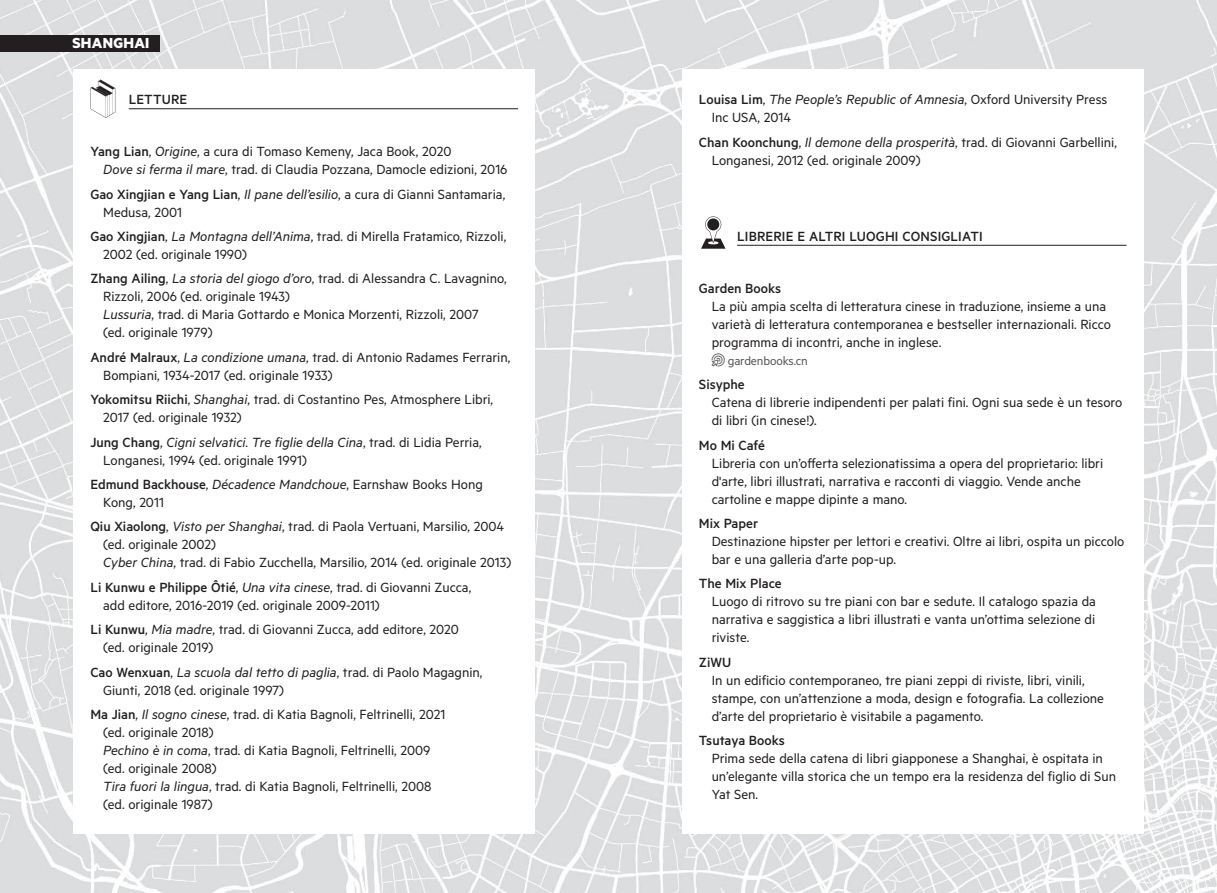
<style>
.page{position:relative;width:1217px;height:893px;background:#fff}
.page>*{position:absolute;margin:0;border:0;box-sizing:border-box;transform-origin:0 0}
.t1{font:700 16.35px "Metric";letter-spacing:.02em;color:#fff}
.t2{font:15px/18px "Metric";color:#231f20}
.t3{font:500 15px "Metric";color:#231f20}
.t4{font:13.5px "Metric";letter-spacing:-.01em;color:#57585a}
.s1{font-weight:500}
.s2{font-style:italic}
</style>
<div class="page">
<img style="left:0;top:0;width:1216px;height:893px">
<div style="left:74px;top:69px;width:461px;height:764px;background:#fff"></div>
<hr style="left:129px;top:108px;width:389px;height:1px;background:#231f20">
<svg style="left:90px;top:80px;width:25px;height:38px"></svg>
<div style="left:0;top:35px;width:159px;height:16px;background:#231f20"></div>
<div style="left:682px;top:69px;width:461px;height:764px;background:#fff"></div>
<hr style="left:737px;top:245px;width:389px;height:1px;background:#231f20">
<svg style="left:701px;top:216px;width:24px;height:33px"></svg>
<p class="t1" style="left:72px;top:33px;width:79px">SHANGHAI</p>
<p class="t3" style="left:129px;top:91px;width:60px">LETTURE</p>
<p class="t2" style="left:103px;top:142px;width:406px;text-indent:-13px"><span class="s1">Yang Lian</span>, <span class="s2">Origine</span>, a cura di Tomaso Kemeny, Jaca Book, 2020<br><span class="s2">Dove si ferma il mare</span>, trad. di Claudia Pozzana, Damocle edizioni, 2016</p>
<p class="t2" style="left:103px;top:185px;width:403px;text-indent:-13px"><span class="s1">Gao Xingjian e Yang Lian</span>, <span class="s2">Il pane dell’esilio</span>, a cura di Gianni Santamaria,<br>Medusa, 2001</p>
<p class="t2" style="left:103px;top:227px;width:404px;text-indent:-13px"><span class="s1">Gao Xingjian</span>, <span class="s2">La Montagna dell’Anima</span>, trad. di Mirella Fratamico, Rizzoli,<br>2002 (ed. originale 1990)</p>
<p class="t2" style="left:103px;top:269px;width:405px;text-indent:-13px"><span class="s1">Zhang Ailing</span>, <span class="s2">La storia del giogo d’oro</span>, trad. di Alessandra C. Lavagnino, Rizzoli, 2006 (ed. originale 1943)<br><span class="s2">Lussuria</span>, trad. di Maria Gottardo e Monica Morzenti, Rizzoli, 2007<br>(ed. originale 1979)</p>
<p class="t2" style="left:103px;top:348px;width:408px;text-indent:-13px"><span class="s1">André Malraux</span>, <span class="s2">La condizione umana</span>, trad. di Antonio Radames Ferrarin,<br>Bompiani, 1934-2017 (ed. originale 1933)</p>
<p class="t2" style="left:103px;top:390px;width:391px;text-indent:-13px"><span class="s1">Yokomitsu Riichi</span>, <span class="s2">Shanghai</span>, trad. di Costantino Pes, Atmosphere Libri,<br>2017 (ed. originale 1932)</p>
<p class="t2" style="left:103px;top:432px;width:380px;text-indent:-13px"><span class="s1">Jung Chang</span>, <span class="s2">Cigni selvatici. Tre figlie della Cina</span>, trad. di Lidia Perria,<br>Longanesi, 1994 (ed. originale 1991)</p>
<p class="t2" style="left:103px;top:475px;width:381px;text-indent:-13px"><span class="s1">Edmund Backhouse</span>, <span class="s2">Décadence Mandchoue</span>, Earnshaw Books Hong<br>Kong, 2011</p>
<p class="t2" style="left:103px;top:517px;width:409px;text-indent:-13px"><span class="s1">Qiu Xiaolong</span>, <span class="s2">Visto per Shanghai</span>, trad. di Paola Vertuani, Marsilio, 2004 (ed. originale 2002)<br><span class="s2">Cyber China</span>, trad. di Fabio Zucchella, Marsilio, 2014 (ed. originale 2013)</p>
<p class="t2" style="left:103px;top:578px;width:369px;text-indent:-13px"><span class="s1">Li Kunwu e Philippe Ôtié</span>, <span class="s2">Una vita cinese</span>, trad. di Giovanni Zucca, add editore, 2016-2019 (ed. originale 2009-2011)</p>
<p class="t2" style="left:103px;top:620px;width:357px;text-indent:-13px"><span class="s1">Li Kunwu</span>, <span class="s2">Mia madre</span>, trad. di Giovanni Zucca, add editore, 2020 (ed. originale 2019)</p>
<p class="t2" style="left:103px;top:662px;width:381px;text-indent:-13px"><span class="s1">Cao Wenxuan</span>, <span class="s2">La scuola dal tetto di paglia</span>, trad. di Paolo Magagnin,<br>Giunti, 2018 (ed. originale 1997)</p>
<p class="t2" style="left:103px;top:705px;width:343px;text-indent:-13px"><span class="s1">Ma Jian</span>, <span class="s2">Il sogno cinese</span>, trad. di Katia Bagnoli, Feltrinelli, 2021 (ed. originale 2018)<br><span class="s2">Pechino è in coma</span>, trad. di Katia Bagnoli, Feltrinelli, 2009 (ed. originale 2008)<br><span class="s2">Tira fuori la lingua</span>, trad. di Katia Bagnoli, Feltrinelli, 2008 (ed. originale 1987)</p>
<p class="t2" style="left:711px;top:90px;width:397px;text-indent:-13px"><span class="s1">Louisa Lim</span>, <span class="s2">The People’s Republic of Amnesia</span>, Oxford University Press<br>Inc USA, 2014</p>
<p class="t2" style="left:711px;top:132px;width:406px;text-indent:-13px"><span class="s1">Chan Koonchung</span>, <span class="s2">Il demone della prosperità</span>, trad. di Giovanni Garbellini,<br>Longanesi, 2012 (ed. originale 2009)</p>
<p class="t3" style="left:737px;top:227px;width:247px">LIBRERIE E ALTRI LUOGHI CONSIGLIATI</p>
<p class="t3" style="left:698px;top:279px;width:84px">Garden Books</p>
<p class="t2" style="left:711px;top:297px;width:401px">La più ampia scelta di letteratura cinese in traduzione, insieme a una varietà di letteratura contemporanea e bestseller internazionali. Ricco programma di incontri, anche in inglese.</p>
<p class="t4" style="left:711px;top:353px;width:98px">◆●●▲□■▼ gardenbooks.cn</p>
<p class="t3" style="left:698px;top:376px;width:47px">Sisyphe</p>
<p class="t2" style="left:711px;top:393px;width:412px">Catena di librerie indipendenti per palati fini. Ogni sua sede è un tesoro di libri (in cinese!).</p>
<p class="t3" style="left:698px;top:436px;width:68px">Mo Mi Café</p>
<p class="t2" style="left:711px;top:453px;width:393px">Libreria con un’offerta selezionatissima a opera del proprietario: libri d'arte, libri illustrati, narrativa e racconti di viaggio. Vende anche cartoline e mappe dipinte a mano.</p>
<p class="t3" style="left:698px;top:515px;width:61px">Mix Paper</p>
<p class="t2" style="left:711px;top:532px;width:414px">Destinazione hipster per lettori e creativi. Oltre ai libri, ospita un piccolo bar e una galleria d’arte pop-up.</p>
<p class="t3" style="left:698px;top:575px;width:84px">The Mix Place</p>
<p class="t2" style="left:711px;top:592px;width:386px;text-align:justify">Luogo di ritrovo su tre piani con bar e sedute. Il catalogo spazia da narrativa e saggistica a libri illustrati e vanta un’ottima selezione di riviste.</p>
<p class="t3" style="left:698px;top:653px;width:34px">ZiWU</p>
<p class="t2" style="left:711px;top:671px;width:394px">In un edificio contemporaneo, tre piani zeppi di riviste, libri, vinili, stampe, con un’attenzione a moda, design e fotografia. La collezione d’arte del proprietario è visitabile a pagamento.</p>
<p class="t3" style="left:698px;top:732px;width:87px">Tsutaya Books</p>
<p class="t2" style="left:711px;top:749px;width:406px">Prima sede della catena di libri giapponese a Shanghai, è ospitata in un’elegante villa storica che un tempo era la residenza del figlio di Sun<br>Yat Sen.</p>
</div>
